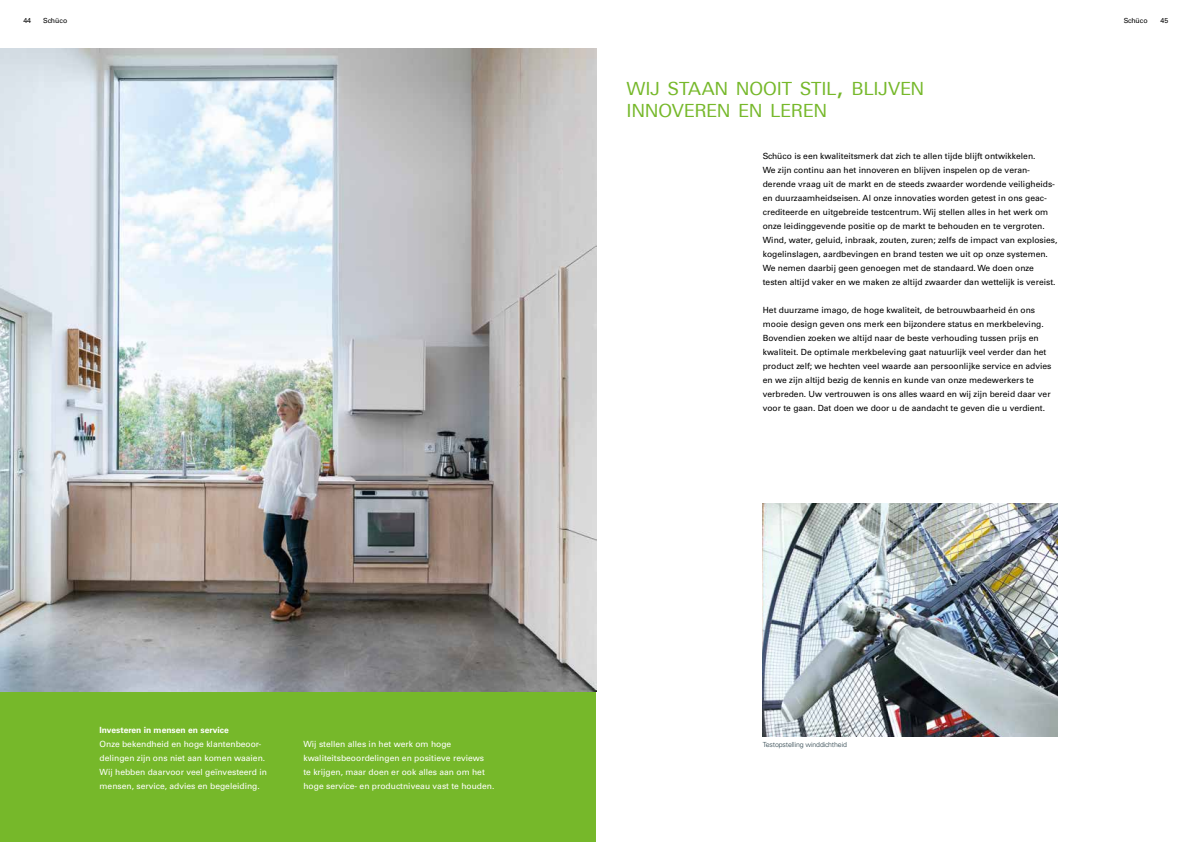
<style>
.page{position:relative;width:1191px;height:842px;background:#fff}
.page>*{position:absolute;margin:0;border:0;box-sizing:border-box;transform-origin:0 0}
.t1{font:18.2px/22px "LT Univers Basic";letter-spacing:-.01em;color:#76b82a}
.t2{font:8.5px/14px "Univers LT Std";color:#000}
.t3{font:8.5px/14px "Univers LT Std";color:#fff}
.t4{font:700 8.5px "Univers LT Std";color:#fff}
.t5{font:300 7px "Univers LT Std";letter-spacing:-.02em;color:#273e47}
.t6{font:7px "Univers LT Std";color:#000}
.s1{font-size:26px}
</style>
<div class="page">
<div style="left:0;top:687px;width:595px;height:155px;background:#76b82a"></div>
<img style="left:0;top:48px;width:596px;height:643px">
<img style="left:763px;top:503px;width:294px;height:234px">
<p class="t6" style="left:23px;top:16px;width:9px">44</p>
<p class="t6" style="left:43px;top:16px;width:26px">Schüco</p>
<p class="t6" style="left:1123px;top:16px;width:26px">Schüco</p>
<p class="t6" style="left:1160px;top:16px;width:9px">45</p>
<h1 class="t1" style="left:626px;top:77px;width:299px">WIJ STAAN NOOIT STIL<span class="s1">,</span> BLIJVEN<br>INNOVEREN EN LEREN</h1>
<p class="t4" style="left:100px;top:725px;width:131px">Investeren in mensen en service</p>
<p class="t3" style="left:100px;top:737px;width:169px">Onze bekendheid en hoge klantenbeoor&shy;delingen zijn ons niet aan komen waaien.<br>Wij hebben daarvoor veel geïnvesteerd in mensen, service, advies en begeleiding.</p>
<p class="t3" style="left:303px;top:737px;width:192px">Wij stellen alles in het werk om hoge kwaliteitsbeoordelingen en positieve reviews<br>te krijgen, maar doen er ook alles aan om het hoge service- en productniveau vast te houden.</p>
<p class="t2" style="left:763px;top:149px;width:296px">Schüco is een kwaliteitsmerk dat zich te allen tijde blijft ontwikkelen.<br>We zijn continu aan het innoveren en blijven inspelen op de veran&shy;derende vraag uit de markt en de steeds zwaarder wordende veiligheids&shy;en duurzaamheidseisen. Al onze innovaties worden getest in ons geac&shy;crediteerde en uitgebreide testcentrum. Wij stellen alles in het werk om onze leidinggevende positie op de markt te behouden en te vergroten.<br>Wind, water, geluid, inbraak, zouten, zuren; zelfs de impact van explosies, kogelinslagen, aardbevingen en brand testen we uit op onze systemen.<br>We nemen daarbij geen genoegen met de standaard. We doen onze testen altijd vaker en we maken ze altijd zwaarder dan wettelijk is vereist.</p>
<p class="t2" style="left:763px;top:303px;width:290px">Het duurzame imago, de hoge kwaliteit, de betrouwbaarheid én ons mooie design geven ons merk een bijzondere status en merkbeleving.<br>Bovendien zoeken we altijd naar de beste verhouding tussen prijs en kwaliteit. De optimale merkbeleving gaat natuurlijk veel verder dan het product zelf; we hechten veel waarde aan persoonlijke service en advies en we zijn altijd bezig de kennis en kunde van onze medewerkers te verbreden. Uw vertrouwen is ons alles waard en wij zijn bereid daar ver voor te gaan. Dat doen we door u de aandacht te geven die u verdient.</p>
<p class="t5" style="left:763px;top:740px;width:86px">Testopstelling winddichtheid</p>
</div>
